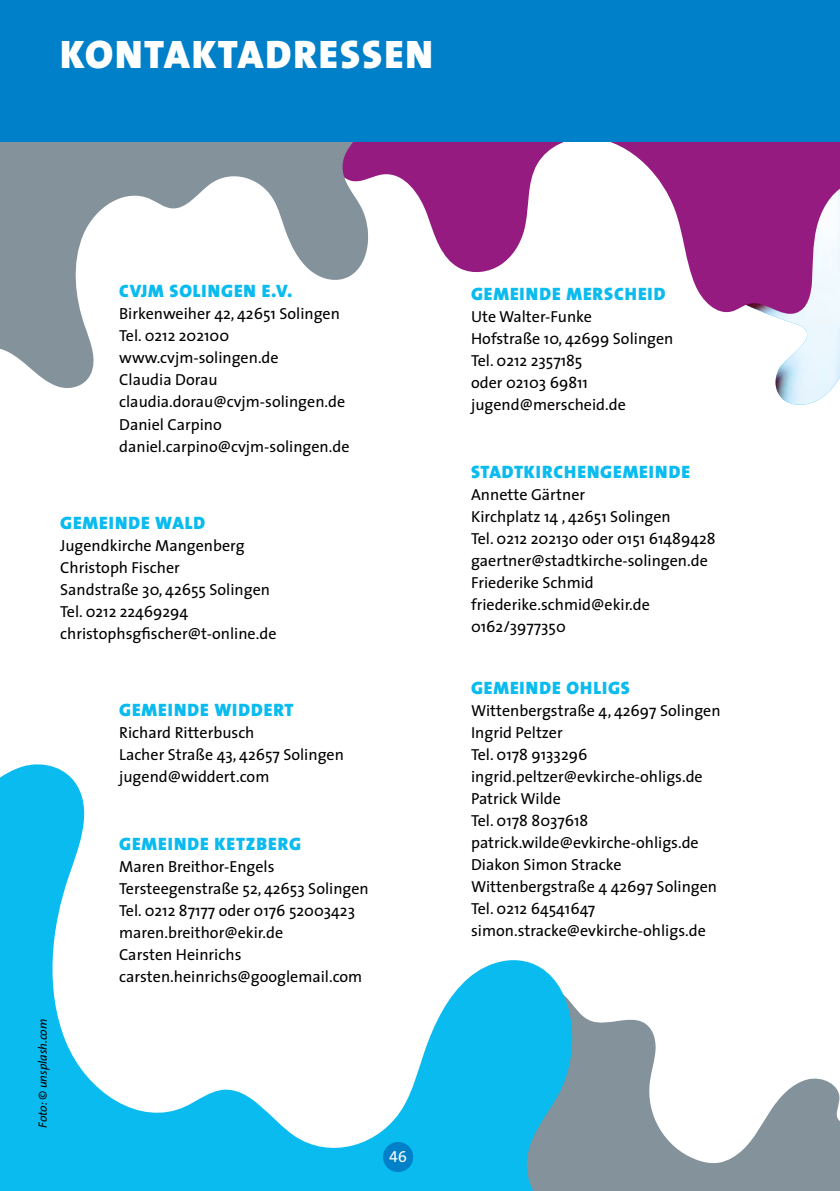
<style>
.page{position:relative;width:840px;height:1191px;background:#fff}
.page>*{position:absolute;margin:0;border:0;box-sizing:border-box;transform-origin:0 0}
.t1{font:40px "The Sans Black Caps";letter-spacing:.05em;color:#fff}
.t2{font:18px "The Sans Black Caps";letter-spacing:.05em;color:#09bbef}
.t3{font:16px/22px "The Sans";color:#000}
.t4{font:16px "The Sans Expert";color:#fff}
.t5{font:italic 12px "The Sans";color:#000}
</style>
<div class="page">
<img style="left:775px;top:318px;width:64px;height:87px">
<svg style="left:581px;top:1014px;width:258px;height:177px;fill:#83929b"></svg>
<svg style="left:373px;top:142px;width:466px;height:176px"></svg>
<svg style="left:0;top:142px;width:373px;height:246px"></svg>
<svg style="left:0;top:764px;width:581px;height:427px"></svg>
<div style="left:0;top:0;width:839px;height:142px;background:#0080c9"></div>
<hr style="left:839px;top:0;width:1px;height:142px;background:#0080c9">
<div style="left:383px;top:1142px;width:30px;height:30px;background:#0080c9;border-radius:50%"></div>
<h1 class="t1" style="left:60px;top:21px;width:374px">KONTAKTADRESSEN</h1>
<p class="t2" style="left:119px;top:276px;width:175px">CVJM SOLINGEN E.V.</p>
<p class="t3" style="left:119px;top:302px;width:232px">Birkenweiher 42, 42651 Solingen<br>Tel. 0212 202100 www.cvjm-solingen.de<br>Claudia Dorau claudia.dorau@cvjm-solingen.de<br>Daniel Carpino daniel.carpino@cvjm-solingen.de</p>
<p class="t2" style="left:60px;top:508px;width:146px">GEMEINDE WALD</p>
<p class="t3" style="left:60px;top:534px;width:218px">Jugendkirche Mangenberg<br>Christoph Fischer<br>Sandstraße 30, 42655 Solingen<br>Tel. 0212 22469294 christophsgfischer@t-online.de</p>
<p class="t5" style="left:33px;top:1127px;width:110px;rotate:-90deg">Foto: © unsplash.com</p>
<p class="t2" style="left:119px;top:695px;width:176px">GEMEINDE WIDDERT</p>
<p class="t3" style="left:119px;top:721px;width:226px">Richard Ritterbusch<br>Lacher Straße 43, 42657 Solingen jugend@widdert.com</p>
<p class="t2" style="left:119px;top:829px;width:183px">GEMEINDE KETZBERG</p>
<p class="t3" style="left:119px;top:855px;width:251px">Maren Breithor-Engels<br>Tersteegenstraße 52, 42653 Solingen<br>Tel. 0212 87177 oder 0176 52003423 maren.breithor@ekir.de<br>Carsten Heinrichs carsten.heinrichs@googlemail.com</p>
<p class="t4" style="left:389px;top:1143px;width:19px">46</p>
<p class="t2" style="left:471px;top:278px;width:196px">GEMEINDE MERSCHEID</p>
<p class="t3" style="left:471px;top:305px;width:204px">Ute Walter-Funke<br>Hofstraße 10, 42699 Solingen<br>Tel. 0212 2357185<br>oder 02103 69811 jugend@merscheid.de</p>
<p class="t2" style="left:471px;top:456px;width:220px">STADTKIRCHENGEMEINDE</p>
<p class="t3" style="left:471px;top:483px;width:246px">Annette Gärtner<br>Kirchplatz 14 , 42651 Solingen<br>Tel. 0212 202130 oder 0151 61489428 gaertner@stadtkirche-solingen.de<br>Friederike Schmid friederike.schmid@ekir.de<br>0162/3977350</p>
<p class="t2" style="left:471px;top:672px;width:160px">GEMEINDE OHLIGS</p>
<p class="t3" style="left:471px;top:699px;width:251px">Wittenbergstraße 4, 42697 Solingen<br>Ingrid Peltzer<br>Tel. 0178 9133296 ingrid.peltzer@evkirche-ohligs.de<br>Patrick Wilde<br>Tel. 0178 8037618 patrick.wilde@evkirche-ohligs.de<br>Diakon Simon Stracke<br>Wittenbergstraße 4 42697 Solingen<br>Tel. 0212 64541647 simon.stracke@evkirche-ohligs.de</p>
</div>
